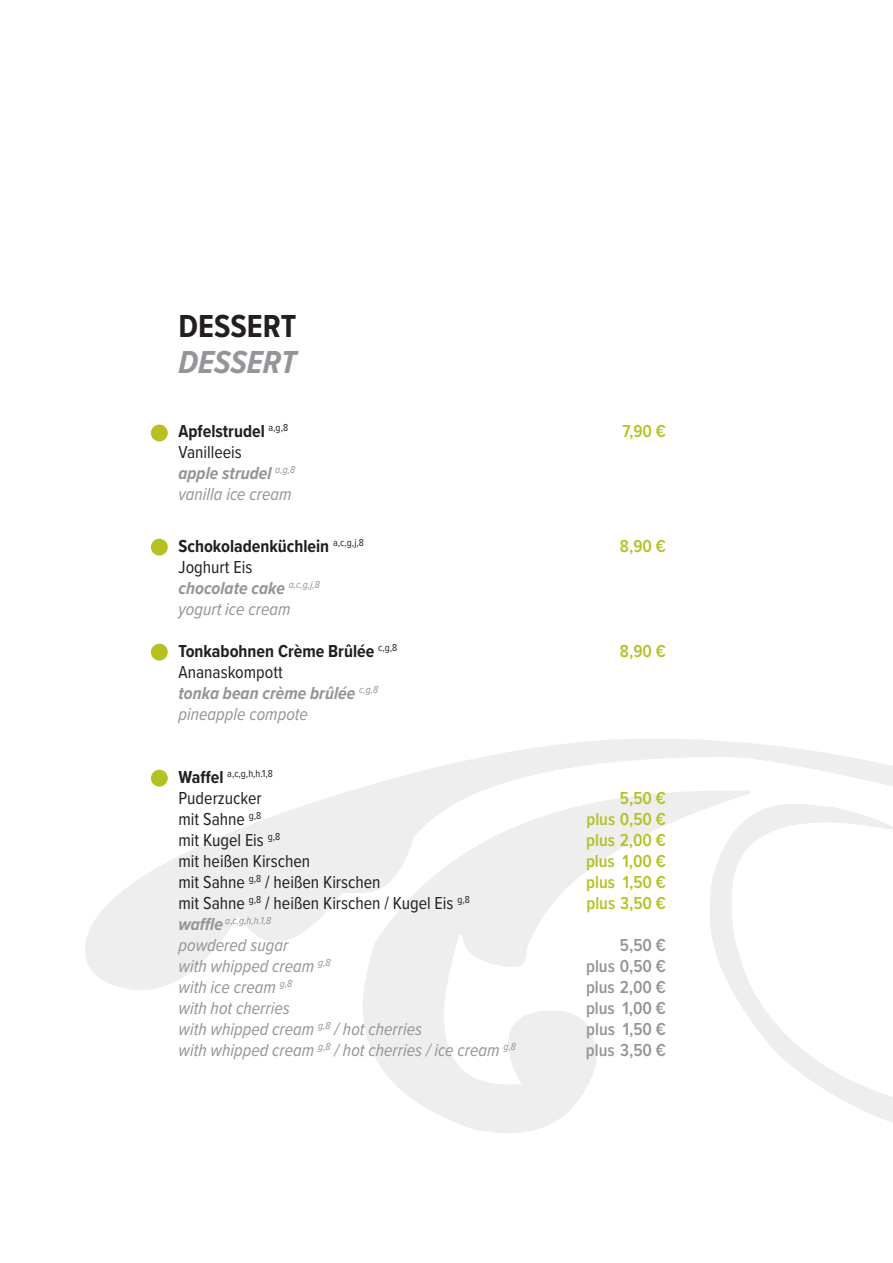
<style>
.page{position:relative;width:893px;height:1263px;background:#fff}
.page>*{position:absolute;margin:0;border:0;box-sizing:border-box;transform-origin:0 0}
.t1{font:700 33px "Proxima Nova Cond";color:#231f20}
.t2{font:italic 700 33px "Proxima Nova Cond";color:#939598}
.t3{font:italic 18px/21px "Proxima Nova Cond";color:#939598}
.t4{font:18px "Proxima Nova Cond";color:#231f20}
.t5{font:700 18px "Proxima Nova Cond";color:#231f20}
.t6{font:600 18px "Proxima Nova Cond";color:#b4c120}
.t7{font:italic 700 18px/21px "Proxima Nova Cond";color:#939598}
.t8{font:600 18px "Proxima Nova Cond";color:#939598}
.t9{font:10.5px "Proxima Nova Cond";color:#231f20}
.t10{font:italic 10.5px "Proxima Nova Cond";color:#939598}
.s1{font-style:normal;color:#231f20}
.s2{font-weight:700}
.s3{font-weight:400;font-style:normal;color:#231f20}
.s4{font-weight:400}
.s5{font-weight:700;font-size:18px}
</style>
<div class="page">
<svg style="left:85px;top:739px;width:808px;height:394px"></svg>
<div style="left:151px;top:424px;width:17px;height:17px;background:#b4c120;border-radius:50%"></div>
<div style="left:151px;top:539px;width:17px;height:16px;background:#b4c120;border-radius:50%"></div>
<div style="left:151px;top:644px;width:17px;height:17px;background:#b4c120;border-radius:50%"></div>
<div style="left:151px;top:770px;width:17px;height:17px;background:#b4c120;border-radius:50%"></div>
<h1 class="t1" style="left:179px;top:301px;width:119px">DESSERT</h1>
<h1 class="t2" style="left:179px;top:337px;width:119px">DESSERT</h1>
<p class="t5" style="left:179px;top:417px;width:111px">Apfelstrudel <sup>a,g,8</sup></p>
<p class="t6" style="left:622px;top:417px;width:45px">7,90 €</p>
<p class="t3" style="left:179px;top:440px;width:118px"><span class="s1">Vanilleeis<br></span><span class="s2">apple strudel</span> <sup>a,g,8 </sup>vanilla ice cream</p>
<p class="t5" style="left:179px;top:533px;width:187px">Schokoladenküchlein <sup>a,c,g,j,8</sup></p>
<p class="t6" style="left:620px;top:533px;width:48px">8,90 €</p>
<p class="t3" style="left:179px;top:556px;width:143px"><span class="s1">Joghurt Eis </span><span class="s2">chocolate cake</span> <sup>a,c,g,j,8 </sup>yogurt ice cream</p>
<p class="t5" style="left:179px;top:638px;width:220px">Tonkabohnen Crème Brûlée <sup>c,g,8</sup></p>
<p class="t6" style="left:620px;top:638px;width:48px">8,90 €</p>
<p class="t7" style="left:179px;top:661px;width:201px"><span class="s3">Ananaskompott<br></span>tonka bean crème brûlée <sup>c,g,8 </sup><span class="s4">pineapple compote</span></p>
<p class="t9" style="left:179px;top:766px;width:96px"><span class="s5">Waffel</span> a,c,g,h,h.1,8</p>
<p class="t4" style="left:179px;top:785px;width:85px">Puderzucker</p>
<p class="t6" style="left:620px;top:785px;width:48px">5,50 €</p>
<p class="t4" style="left:179px;top:806px;width:84px">mit Sahne <sup>g,8</sup></p>
<p class="t6" style="left:586px;top:806px;width:81px">plus 0,50 €</p>
<p class="t4" style="left:179px;top:827px;width:103px">mit Kugel Eis <sup>g,8</sup></p>
<p class="t6" style="left:586px;top:827px;width:81px">plus 2,00 €</p>
<p class="t4" style="left:179px;top:848px;width:133px">mit heißen Kirschen</p>
<p class="t6" style="left:586px;top:848px;width:81px">plus 1,00 €</p>
<p class="t4" style="left:179px;top:869px;width:204px">mit Sahne <sup>g,8</sup> / heißen Kirschen</p>
<p class="t6" style="left:586px;top:869px;width:81px">plus 1,50 €</p>
<p class="t4" style="left:179px;top:890px;width:293px">mit Sahne <sup>g,8</sup> / heißen Kirschen / Kugel Eis <sup>g,8</sup></p>
<p class="t6" style="left:586px;top:890px;width:81px">plus 3,50 €</p>
<p class="t10" style="left:179px;top:913px;width:94px"><span class="s5">waffle</span> a,c,g,h,h.1,8</p>
<p class="t3" style="left:179px;top:934px;width:111px">powdered sugar</p>
<p class="t8" style="left:620px;top:932px;width:48px">5,50 €</p>
<p class="t3" style="left:179px;top:955px;width:154px">with whipped cream <sup>g,8</sup></p>
<p class="t8" style="left:586px;top:953px;width:81px">plus 0,50 €</p>
<p class="t3" style="left:179px;top:976px;width:115px">with ice cream <sup>g,8</sup></p>
<p class="t8" style="left:586px;top:974px;width:82px">plus 2,00 €</p>
<p class="t3" style="left:179px;top:997px;width:113px">with hot cherries</p>
<p class="t8" style="left:586px;top:995px;width:81px">plus 1,00 €</p>
<p class="t3" style="left:179px;top:1018px;width:245px">with whipped cream <sup>g,8</sup> / hot cherries</p>
<p class="t8" style="left:586px;top:1016px;width:81px">plus 1,50 €</p>
<p class="t3" style="left:179px;top:1039px;width:339px">with whipped cream <sup>g,8</sup> / hot cherries / ice cream <sup>g,8</sup></p>
<p class="t8" style="left:586px;top:1037px;width:82px">plus 3,50 €</p>
</div>
